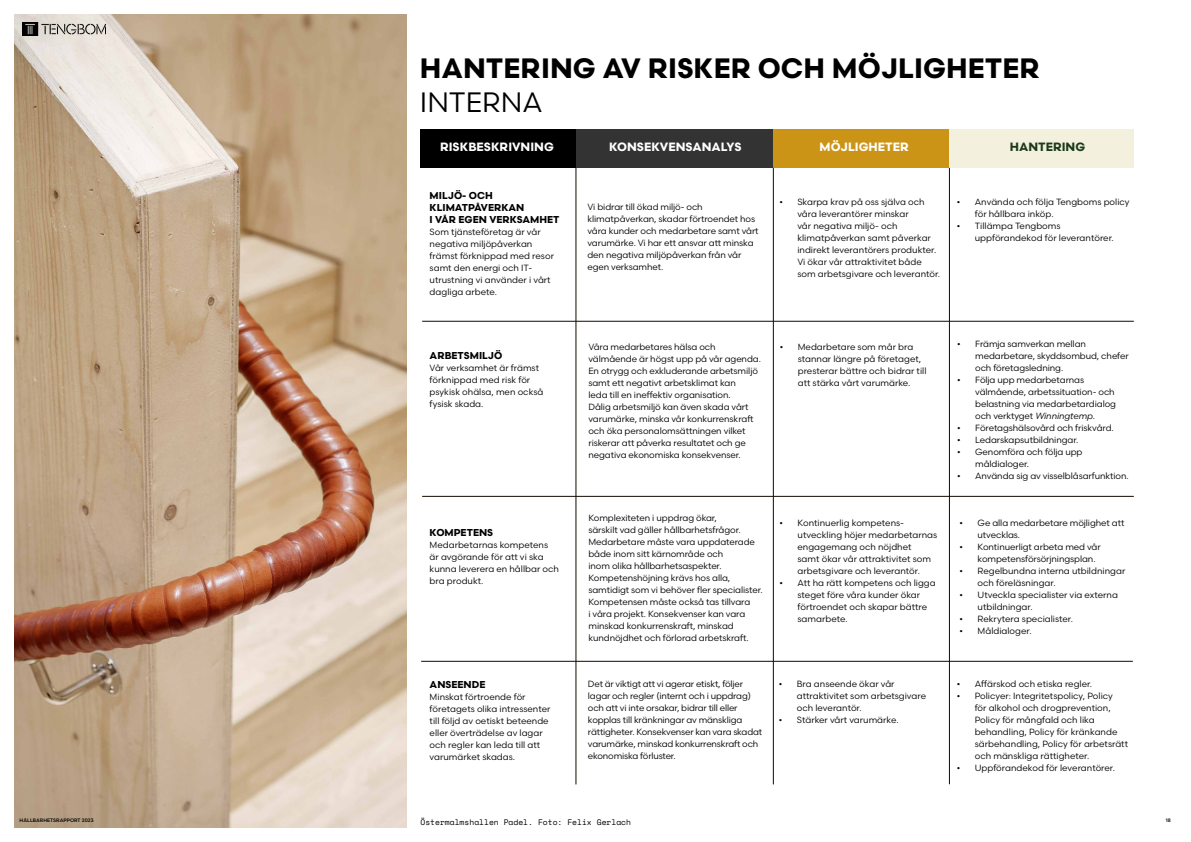
<style>
.page{position:relative;width:1191px;height:842px;background:#fff}
.page>*{position:absolute;margin:0;border:0;box-sizing:border-box;transform-origin:0 0}
.t1{font:700 28px "Tengbom Scandia";color:#000}
.t2{font:28px "Tengbom Scandia";color:#000}
.t3{font:700 12px "Tengbom Scandia";color:#fff}
.t4{font:700 12px "Tengbom Scandia";color:#1b3a1b}
.t5{font:700 10px/12px "Tengbom Scandia";color:#000}
.t6{font:9px/12px "Tengbom Scandia";letter-spacing:-.01em;color:#000}
.t7{font:8px "Space Mono";color:#000}
.t8{font:500 5px "Tengbom Scandia";color:#000}
.s1{font-style:italic}
</style>
<div class="page">
<img style="left:14px;top:14px;width:392px;height:814px">
<div style="left:576px;top:129px;width:197px;height:39px;background:#333"></div>
<div style="left:773px;top:129px;width:176px;height:39px;background:#cc9417"></div>
<div style="left:949px;top:129px;width:184px;height:39px;background:#f3f0dd"></div>
<hr style="left:773px;top:168px;width:1px;height:616px;background:#130a00">
<hr style="left:576px;top:168px;width:1px;height:616px;background:#130a00">
<hr style="left:949px;top:168px;width:1px;height:616px;background:#130a00">
<hr style="left:422px;top:321px;width:711px;height:1px;background:#130a00">
<hr style="left:421px;top:661px;width:711px;height:1px;background:#130a00">
<div style="left:420px;top:129px;width:156px;height:39px;background:#000"></div>
<hr style="left:422px;top:496px;width:711px;height:1px;background:#130a00">
<img style="left:23px;top:23px;width:82px;height:13px">
<h1 class="t1" style="left:420px;top:51px;width:621px">HANTERING AV RISKER OCH MÖJLIGHETER</h1>
<h1 class="t2" style="left:420px;top:84px;width:124px">INTERNA</h1>
<h2 class="t3" style="left:440px;top:139px;width:115px">RISKBESKRIVNING</h2>
<p class="t5" style="left:429px;top:189px;width:131px">MILJÖ- OCH<br>KLIMATPÅVERKAN<br>I VÅR EGEN VERKSAMHET</p>
<p class="t6" style="left:429px;top:226px;width:126px">Som tjänsteföretag är vår negativa miljöpåverkan främst förknippad med resor samt den energi och IT&shy;utrustning vi använder i vårt dagliga arbete.</p>
<p class="t5" style="left:429px;top:349px;width:74px">ARBETSMILJÖ</p>
<p class="t6" style="left:429px;top:361px;width:115px">Vår verksamhet är främst förknippad med risk för psykisk ohälsa, men också fysisk skada.</p>
<p class="t5" style="left:429px;top:526px;width:65px">KOMPETENS</p>
<p class="t6" style="left:429px;top:538px;width:131px">Medarbetarnas kompetens är avgörande för att vi ska kunna leverera en hållbar och bra produkt.</p>
<p class="t5" style="left:429px;top:678px;width:57px">ANSEENDE</p>
<p class="t6" style="left:429px;top:691px;width:122px">Minskat förtroende för företagets olika intressenter till följd av oetiskt beteende eller överträdelse av lagar och regler kan leda till att varumärket skadas.</p>
<h2 class="t3" style="left:609px;top:139px;width:134px">KONSEKVENSANALYS</h2>
<h2 class="t3" style="left:819px;top:139px;width:91px">MÖJLIGHETER</h2>
<h2 class="t4" style="left:1009px;top:139px;width:77px">HANTERING</h2>
<p class="t6" style="left:587px;top:201px;width:173px">Vi bidrar till ökad miljö- och klimatpåverkan, skadar förtroendet hos våra kunder och medarbetare samt vårt varumärke. Vi har ett ansvar att minska den negativa miljöpåverkan från vår egen verksamhet.</p>
<p class="t6" style="left:797px;top:196px;width:144px;text-indent:-18px">• Skarpa krav på oss själva och våra leverantörer minskar<br>vår negativa miljö- och klimatpåverkan samt påverkar indirekt leverantörers produkter.<br>Vi ökar vår attraktivitet både som arbetsgivare och leverantör.</p>
<p class="t6" style="left:974px;top:196px;width:156px;text-indent:-18px">• Använda och följa Tengboms policy för hållbara inköp.</p>
<p class="t6" style="left:974px;top:220px;width:140px;text-indent:-18px">• Tillämpa Tengboms uppförandekod för leverantörer.</p>
<p class="t6" style="left:588px;top:340px;width:174px">Våra medarbetares hälsa och välmående är högst upp på vår agenda.<br>En otrygg och exkluderande arbetsmiljö samt ett negativt arbetsklimat kan<br>leda till en ineffektiv organisation.<br>Dålig arbetsmiljö kan även skada vårt varumärke, minska vår konkurrenskraft och öka personalomsättningen vilket riskerar att påverka resultatet och ge negativa ekonomiska konsekvenser.</p>
<p class="t6" style="left:797px;top:340px;width:130px;text-indent:-18px">• Medarbetare som mår bra stannar längre på företaget, presterar bättre och bidrar till att stärka vårt varumärke.</p>
<p class="t6" style="left:588px;top:512px;width:176px">Komplexiteten i uppdrag ökar,<br>särskilt vad gäller hållbarhetsfrågor.<br>Medarbetare måste vara uppdaterade både inom sitt kärnområde och<br>inom olika hållbarhetsaspekter.<br>Kompetenshöjning krävs hos alla, samtidigt som vi behöver fler specialister.<br>Kompetensen måste också tas tillvara<br>i våra projekt. Konsekvenser kan vara minskad konkurrenskraft, minskad kundnöjdhet och förlorad arbetskraft.</p>
<p class="t6" style="left:588px;top:678px;width:176px">Det är viktigt att vi agerar etiskt, följer lagar och regler (internt och i uppdrag) och att vi inte orsakar, bidrar till eller kopplas till kränkningar av mänskliga rättigheter. Konsekvenser kan vara skadat varumärke, minskad konkurrenskraft och ekonomiska förluster.</p>
<p class="t6" style="left:797px;top:517px;width:141px;text-indent:-18px">• Kontinuerlig kompetens&shy;utveckling höjer medarbetarnas engagemang och nöjdhet<br>samt ökar vår attraktivitet som arbetsgivare och leverantör.</p>
<p class="t6" style="left:797px;top:577px;width:140px;text-indent:-18px">• Att ha rätt kompetens och ligga steget före våra kunder ökar förtroendet och skapar bättre samarbete.</p>
<p class="t6" style="left:797px;top:678px;width:131px;text-indent:-18px">• Bra anseende ökar vår attraktivitet som arbetsgivare och leverantör.</p>
<p class="t6" style="left:779px;top:714px;width:121px">• Stärker vårt varumärke.</p>
<p class="t6" style="left:975px;top:338px;width:155px;text-indent:-18px">• Främja samverkan mellan medarbetare, skyddsombud, chefer och företagsledning.</p>
<p class="t6" style="left:975px;top:374px;width:142px;text-indent:-18px">• Följa upp medarbetarnas välmående, arbetssituation- och belastning via medarbetardialog och verktyget <span class="s1">Winningtemp</span>.</p>
<p class="t6" style="left:957px;top:422px;width:158px">• Företagshälsovård och friskvård.</p>
<p class="t6" style="left:957px;top:434px;width:123px">• Ledarskapsutbildningar.</p>
<p class="t6" style="left:975px;top:446px;width:109px;text-indent:-18px">• Genomföra och följa upp måldialoger.</p>
<p class="t6" style="left:957px;top:470px;width:173px">• Använda sig av visselblåsarfunktion.</p>
<p class="t6" style="left:977px;top:517px;width:148px;text-indent:-18px">• Ge alla medarbetare möjlighet att utvecklas.</p>
<p class="t6" style="left:977px;top:541px;width:125px;text-indent:-18px">• Kontinuerligt arbeta med vår kompetensförsörjningsplan.</p>
<p class="t6" style="left:977px;top:565px;width:149px;text-indent:-18px">• Regelbundna interna utbildningar och föreläsningar.</p>
<p class="t6" style="left:977px;top:589px;width:142px;text-indent:-18px">• Utveckla specialister via externa utbildningar.</p>
<p class="t6" style="left:959px;top:613px;width:115px">• Rekrytera specialister.</p>
<p class="t6" style="left:959px;top:625px;width:73px">• Måldialoger.</p>
<p class="t6" style="left:956px;top:678px;width:137px">• Affärskod och etiska regler.</p>
<p class="t6" style="left:974px;top:690px;width:155px;text-indent:-18px">• Policyer: Integritetspolicy, Policy<br>för alkohol och drogprevention, Policy för mångfald och lika behandling, Policy för kränkande särbehandling, Policy för arbetsrätt och mänskliga rättigheter.</p>
<p class="t6" style="left:956px;top:762px;width:160px">• Uppförandekod för leverantörer.</p>
<p class="t7" style="left:420px;top:816px;width:212px">Östermalmshallen Padel. Foto: Felix Gerlach</p>
<p class="t8" style="left:20px;top:817px;width:76px">HÅLLBARHETSRAPPORT 2023</p>
<p class="t8" style="left:1165px;top:817px;width:7px">18</p>
</div>
